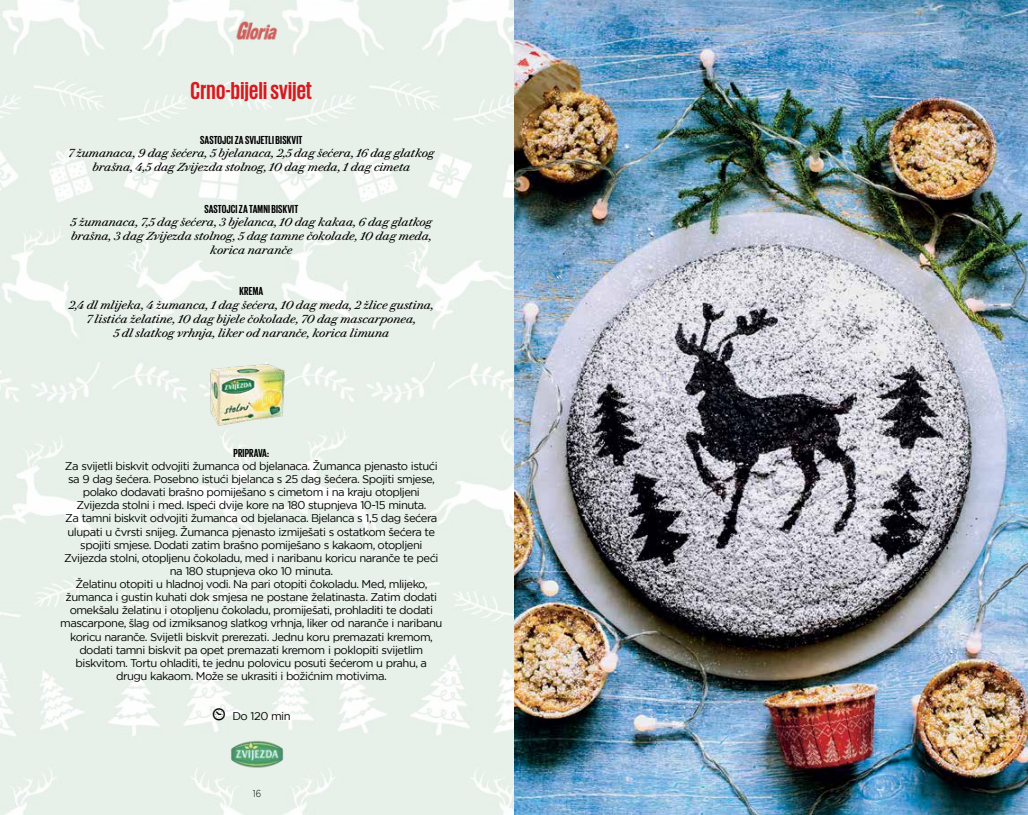
<style>
.page{position:relative;width:1028px;height:815px;background:#fff}
.page>*{position:absolute;margin:0;border:0;box-sizing:border-box;transform-origin:0 0}
.t1{font:700 25px "Giorgio Sans";letter-spacing:.015em;color:#d71920}
.t2{font:700 11.88px "Giorgio Sans";letter-spacing:.015em;color:#000}
.t3{font:11.25px/13.1px "Gotham";letter-spacing:-.045em;color:#000;text-align:center}
.t4{font:italic 11.25px/13.8px "Le Jeune Text";color:#000;text-align:center}
.t5{font:300 10px "Gotham";color:#000;scale:.85 1}
.s1{font-family:"Modern Pictograms";font-size:18.75px}
</style>
<div class="page">
<img style="left:0;top:0;width:1028px;height:815px">
<img style="left:206px;top:360px;width:83px;height:69px">
<h1 class="t1" style="left:190px;top:78px;width:123px">Crno-bijeli svijet</h1>
<p class="t2" style="left:200px;top:134px;width:104px">SASTOJCI ZA SVIJETLI BISKVIT</p>
<p class="t4" style="left:68px;top:146px;width:367px">7 žumanaca, 9 dag šećera, 5 bjelanaca, 2,5 dag šećera, 16 dag glatkog brašna, 4,5 dag Zvijezda stolnog, 10 dag meda, 1 dag cimeta</p>
<p class="t2" style="left:204px;top:203px;width:95px">SASTOJCI ZA TAMNI BISKVIT</p>
<p class="t4" style="left:71px;top:215px;width:363px">5 žumanaca, 7,5 dag šećera, 3 bjelanca, 10 dag kakaa, 6 dag glatkog brašna, 3 dag Zvijezda stolnog, 5 dag tamne čokolade, 10 dag meda, korica naranče</p>
<p class="t2" style="left:239px;top:285px;width:25px">KREMA</p>
<p class="t4" style="left:69px;top:297px;width:366px">2,4 dl mlijeka, 4 žumanca, 1 dag šećera, 10 dag meda, 2 žlice gustina,<br>7 listića želatine, 10 dag bijele čokolade, 70 dag mascarponea,<br>5 dl slatkog vrhnja, liker od naranče, korica limuna</p>
<p class="t2" style="left:233px;top:447px;width:37px">PRIPRAVA:</p>
<p class="t3" style="left:60px;top:459px;width:383px">Za svijetli biskvit odvojiti žumanca od bjelanaca. Žumanca pjenasto istući sa 9 dag šećera. Posebno istući bjelanca s 25 dag šećera. Spojiti smjese, polako dodavati brašno pomiješano s cimetom i na kraju otopljeni Zvijezda stolni i med. Ispeći dvije kore na 180 stupnjeva 10-15 minuta.<br>Za tamni biskvit odvojiti žumanca od bjelanaca. Bjelanca s 1,5 dag šećera ulupati u čvrsti snijeg. Žumanca pjenasto izmiješati s ostatkom šećera te spojiti smjese. Dodati zatim brašno pomiješano s kakaom, otopljeni Zvijezda stolni, otopljenu čokoladu, med i naribanu koricu naranče te peći na 180 stupnjeva oko 10 minuta.<br>Želatinu otopiti u hladnoj vodi. Na pari otopiti čokoladu. Med, mlijeko, žumanca i gustin kuhati dok smjesa ne postane želatinasta. Zatim dodati omekšalu želatinu i otopljenu čokoladu, promiješati, prohladiti te dodati mascarpone, šlag od izmiksanog slatkog vrhnja, liker od naranče i naribanu koricu naranče. Svijetli biskvit prerezati. Jednu koru premazati kremom, dodati tamni biskvit pa opet premazati kremom i poklopiti svijetlim biskvitom. Tortu ohladiti, te jednu polovicu posuti šećerom u prahu, a drugu kakaom. Može se ukrasiti i božićnim motivima.</p>
<p class="t3" style="left:212px;top:709px;width:80px"><span class="s1">{</span> Do 120 min</p>
<p class="t5" style="left:253px;top:787px;width:11px">16</p>
</div>
